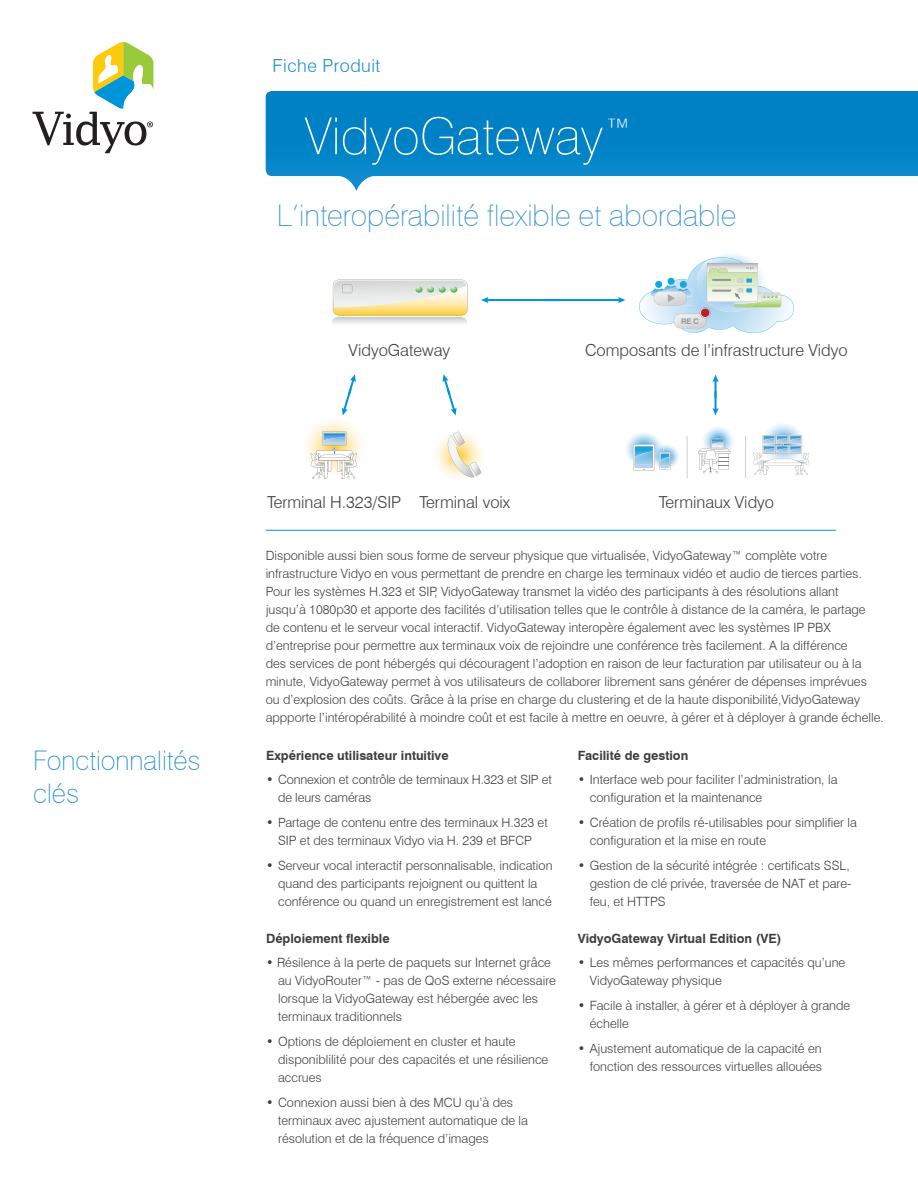
<style>
.page{position:relative;width:918px;height:1188px;background:#fff}
.page>*{position:absolute;margin:0;border:0;box-sizing:border-box;transform-origin:0 0}
.t1{font:100 51px "Swiss 721 BT";color:#fff}
.inset-header{font:100 30px "Swiss 721 BT";color:#3a94d1}
.t2{font:100 27px/32.4px "Swiss 721 BT";color:#1c8dcd}
.t3{font:300 18px "Swiss 721 BT";letter-spacing:.025em;color:#1c8dcd}
.inset-header-2{font:300 16.5px "Swiss 721 BT";color:#3e3e3f}
.bullet{font:300 12.75px/18px "Swiss 721 BT";color:#3e3e3f}
.body{font:300 12.75px/18px "Swiss 721 BT";color:#3e3e3f}
.bullet-2{font:700 12.75px "Swiss 721 BT";color:#3e3e3f}
.t4{font:700 7.65px "Swiss 721 BT";color:#939598}
</style>
<div class="page">
<svg style="left:266px;top:91px;width:652px;height:100px;background:#2794cf"></svg>
<svg style="left:33px;top:42px;width:120px;height:111px"></svg>
<hr style="left:266px;top:530px;width:570px;height:1px;background:#0095d9">
<svg style="left:310px;top:432px;width:48px;height:47px"></svg>
<img style="left:436px;top:436px;width:46px;height:40px">
<svg style="left:448px;top:432px;width:33px;height:46px"></svg>
<svg style="left:342px;top:374px;width:14px;height:41px"></svg>
<svg style="left:443px;top:374px;width:14px;height:41px"></svg>
<svg style="left:481px;top:297px;width:144px;height:6px"></svg>
<svg style="left:712px;top:375px;width:7px;height:40px"></svg>
<img style="left:332px;top:317px;width:135px;height:6px">
<svg style="left:333px;top:279px;width:134px;height:37px;background:#eae1bc"></svg>
<svg style="left:639px;top:257px;width:155px;height:76px"></svg>
<img style="left:765px;top:424px;width:37px;height:11px">
<svg style="left:753px;top:435px;width:57px;height:40px"></svg>
<img style="left:704px;top:427px;width:29px;height:27px">
<svg style="left:698px;top:438px;width:32px;height:35px"></svg>
<img style="left:626px;top:433px;width:35px;height:29px">
<img style="left:670px;top:446px;width:9px;height:24px">
<svg style="left:633px;top:444px;width:37px;height:27px"></svg>
<svg style="left:687px;top:436px;width:1px;height:42px"></svg>
<svg style="left:745px;top:436px;width:1px;height:42px"></svg>
<p class="t3" style="left:273px;top:55px;width:109px">Fiche Produit</p>
<p class="t1" style="left:305px;top:105px;width:330px">VidyoGateway<sup>™</sup></p>
<p class="inset-header" style="left:277px;top:197px;width:461px">L’interopérabilité flexible et abordable</p>
<p class="t4" style="left:681px;top:316px;width:19px">REC</p>
<p class="inset-header-2" style="left:349px;top:340px;width:103px">VidyoGateway</p>
<p class="inset-header-2" style="left:585px;top:340px;width:264px">Composants de l’infrastructure Vidyo</p>
<p class="inset-header-2" style="left:267px;top:492px;width:136px">Terminal H.323/SIP</p>
<p class="inset-header-2" style="left:420px;top:492px;width:92px">Terminal voix</p>
<p class="inset-header-2" style="left:659px;top:492px;width:117px">Terminaux Vidyo</p>
<p class="body" style="left:266px;top:547px;width:620px">Disponible aussi bien sous forme de serveur physique que virtualisée, VidyoGateway™ complète votre infrastructure Vidyo en vous permettant de prendre en charge les terminaux vidéo et audio de tierces parties.<br>Pour les systèmes H.323 et SIP, VidyoGateway transmet la vidéo des participants à des résolutions allant<br>jusqu’à 1080p30 et apporte des facilités d’utilisation telles que le contrôle à distance de la caméra, le partage<br>de contenu et le serveur vocal interactif. VidyoGateway interopère également avec les systèmes IP PBX d’entreprise pour permettre aux terminaux voix de rejoindre une conférence très facilement. A la différence<br>des services de pont hébergés qui découragent l’adoption en raison de leur facturation par utilisateur ou à la minute, VidyoGateway permet à vos utilisateurs de collaborer librement sans générer de dépenses imprévues ou d’explosion des coûts. Grâce à la prise en charge du clustering et de la haute disponibilité,VidyoGateway appporte l’intéropérabilité à moindre coût et est facile à mettre en oeuvre, à gérer et à déployer à grande échelle.</p>
<p class="t2" style="left:33px;top:744px;width:169px">Fonctionnalités clés</p>
<p class="bullet-2" style="left:266px;top:747px;width:184px">Expérience utilisateur intuitive</p>
<p class="bullet" style="left:278px;top:771px;width:275px;text-indent:-12px">• Connexion et contrôle de terminaux H.323 et SIP et de leurs caméras</p>
<p class="bullet" style="left:266px;top:813px;width:283px;text-align:center">• Partage de contenu entre des terminaux H.323 et<br>SIP et des terminaux Vidyo via H. 239 et BFCP</p>
<p class="bullet" style="left:278px;top:856px;width:276px;text-indent:-12px">• Serveur vocal interactif personnalisable, indication quand des participants rejoignent ou quittent la conférence ou quand un enregistrement est lancé</p>
<p class="bullet-2" style="left:266px;top:930px;width:125px">Déploiement flexible</p>
<p class="bullet" style="left:278px;top:954px;width:279px;text-indent:-12px">• Résilence à la perte de paquets sur Internet grâce au VidyoRouter™ - pas de QoS externe nécessaire lorsque la VidyoGateway est hébergée avec les terminaux traditionnels</p>
<p class="bullet" style="left:278px;top:1032px;width:272px;text-indent:-12px">• Options de déploiement en cluster et haute disponiblilité pour des capacités et une résilience accrues</p>
<p class="bullet" style="left:278px;top:1093px;width:251px;text-indent:-12px">• Connexion aussi bien à des MCU qu’à des terminaux avec ajustement automatique de la résolution et de la fréquence d’images</p>
<p class="bullet-2" style="left:578px;top:747px;width:112px">Facilité de gestion</p>
<p class="bullet" style="left:590px;top:771px;width:249px;text-indent:-12px">• Interface web pour faciliter l’administration, la configuration et la maintenance</p>
<p class="bullet" style="left:590px;top:813px;width:269px;text-indent:-12px">• Création de profils ré-utilisables pour simplifier la configuration et la mise en route</p>
<p class="bullet" style="left:590px;top:856px;width:263px;text-indent:-12px">• Gestion de la sécurité intégrée : certificats SSL, gestion de clé privée, traversée de NAT et pare&shy;feu, et HTTPS</p>
<p class="bullet-2" style="left:578px;top:930px;width:205px">VidyoGateway Virtual Edition (VE)</p>
<p class="bullet" style="left:590px;top:954px;width:257px;text-indent:-12px">• Les mêmes performances et capacités qu’une<br>VidyoGateway physique</p>
<p class="bullet" style="left:590px;top:996px;width:262px;text-indent:-12px">• Facile à installer, à gérer et à déployer à grande échelle</p>
<p class="bullet" style="left:578px;top:1039px;width:246px;text-align:right">• Ajustement automatique de la capacité en fonction des ressources virtuelles allouées</p>
</div>
